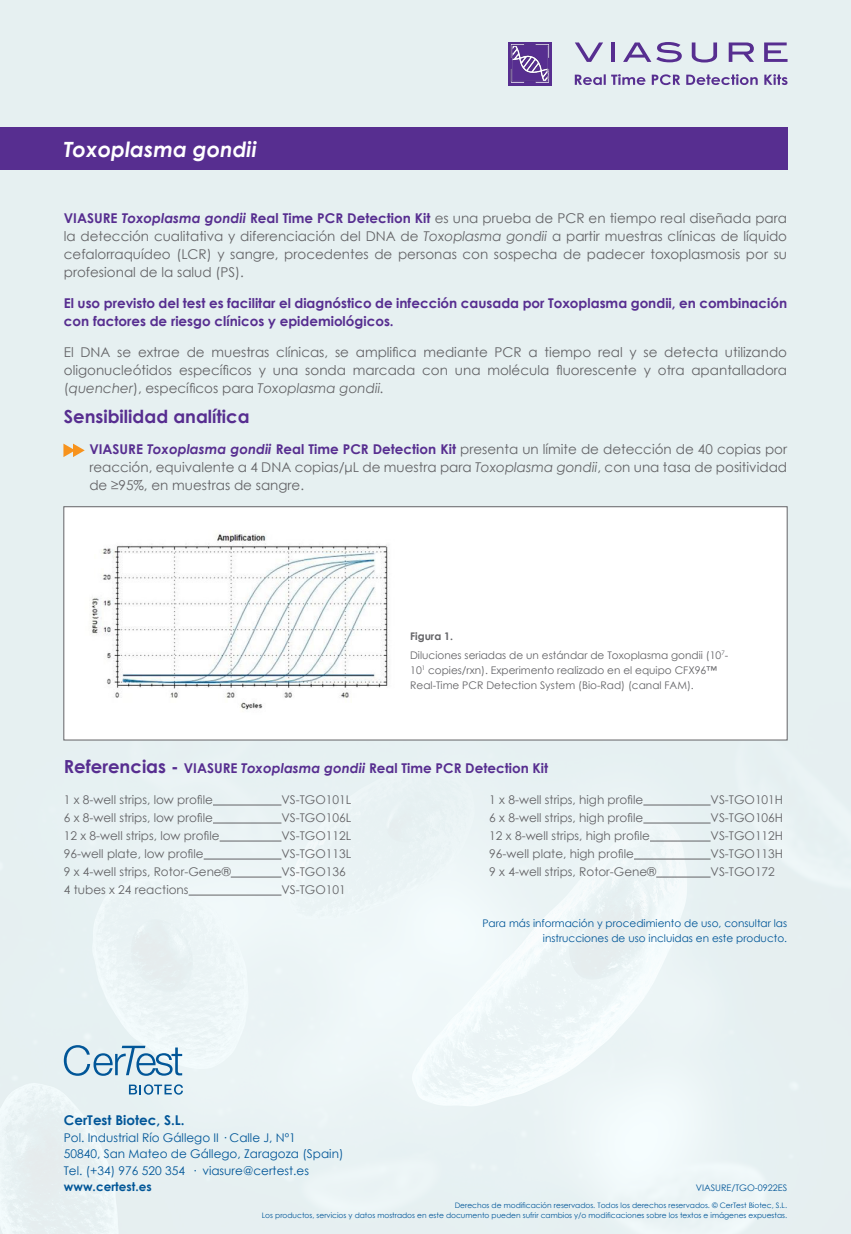
<style>
.page{position:relative;width:851px;height:1234px;background:#fff}
.page>*{position:absolute;margin:0;border:0;box-sizing:border-box;transform-origin:0 0}
.t1{font:italic 700 21px "Century Gothic";color:#fff}
.t2{font:700 18px "Century Gothic";color:#572e90}
.t3{font:13.5px/18px "Century Gothic";color:#636366;text-align:justify}
.t4{font:700 13.5px/18px "Century Gothic";color:#572e90}
.t5{font:700 13.5px "Century Gothic";color:#015698}
.t6{font:12px "Century Gothic";color:#636366}
.t7{font:12px "Century Gothic";color:#015698}
.t8{font:700 12px "Century Gothic";color:#015698}
.t9{font:10.5px/15px "Century Gothic";color:#636366}
.t10{font:10.5px/15px "Century Gothic";color:#015698;text-align:right}
.t11{font:700 10.5px "Century Gothic";color:#636366}
.t12{font:9px "Century Gothic";color:#015698}
.t13{font:7.5px "Century Gothic";color:#015698}
.s1{font-weight:700;color:#572e90}
.s2{font-weight:700;font-style:italic;color:#572e90}
.s3{font-style:italic}
.s4{font-size:18px}
</style>
<div class="page">
<img style="left:0;top:0;width:850px;height:1233px">
<svg style="left:129px;top:1084px;width:54px;height:10px"></svg>
<svg style="left:64px;top:1044px;width:118px;height:31px;background:#abc9db"></svg>
<hr style="left:213px;top:804px;width:68px;height:1px;background:#636366">
<hr style="left:643px;top:804px;width:67px;height:1px;background:#636366">
<hr style="left:213px;top:822px;width:68px;height:1px;background:#636366">
<hr style="left:643px;top:822px;width:67px;height:1px;background:#636366">
<hr style="left:219px;top:840px;width:62px;height:1px;background:#636366">
<hr style="left:650px;top:840px;width:60px;height:1px;background:#636366">
<hr style="left:204px;top:858px;width:77px;height:1px;background:#636366">
<hr style="left:634px;top:858px;width:76px;height:1px;background:#636366">
<hr style="left:231px;top:876px;width:50px;height:1px;background:#636366">
<hr style="left:656px;top:876px;width:54px;height:1px;background:#636366">
<hr style="left:188px;top:894px;width:93px;height:1px;background:#636366">
<div style="left:0;top:128px;width:787px;height:42px;background:#572e90"></div>
<svg style="left:574px;top:74px;width:213px;height:11px;background:#afa6cc"></svg>
<svg style="left:574px;top:42px;width:29px;height:20px"></svg>
<hr style="left:611px;top:42px;width:3px;height:20px;background:#572e90">
<svg style="left:623px;top:42px;width:58px;height:20px"></svg>
<svg style="left:691px;top:42px;width:26px;height:20px"></svg>
<svg style="left:728px;top:42px;width:26px;height:20px"></svg>
<svg style="left:764px;top:42px;width:23px;height:20px"></svg>
<div style="left:508px;top:42px;width:43px;height:43px;background:#572e90"></div>
<img style="left:510px;top:44px;width:40px;height:39px">
<div style="left:63px;top:506px;width:724px;height:234px;background:#fff;border:1px solid #636366"></div>
<img style="left:91px;top:531px;width:297px;height:179px">
<svg style="left:63px;top:443px;width:22px;height:14px"></svg>
<p class="t1" style="left:64px;top:133px;width:194px">Toxoplasma gondii</p>
<p class="t3" style="left:64px;top:209px;width:724px"><span class="s1">VIASURE</span> <span class="s2">Toxoplasma gondii</span> <span class="s1">Real Time PCR Detection Kit</span> es una prueba de PCR en tiempo real diseñada para la detección cualitativa y diferenciación del DNA de <span class="s3">Toxoplasma gondii</span> a partir muestras clínicas de líquido cefalorraquídeo (LCR) y sangre, procedentes de personas con sospecha de padecer toxoplasmosis por su profesional de la salud (PS).</p>
<p class="t4" style="left:64px;top:293px;width:724px">El uso previsto del test es facilitar el diagnóstico de infección causada por Toxoplasma gondii, en combinación con factores de riesgo clínicos y epidemiológicos.</p>
<p class="t3" style="left:64px;top:342px;width:724px">El DNA se extrae de muestras clínicas, se amplifica mediante PCR a tiempo real y se detecta utilizando oligonucleótidos específicos y una sonda marcada con una molécula fluorescente y otra apantalladora (<span class="s3">quencher</span>), específicos para <span class="s3">Toxoplasma gondii.</span></p>
<p class="t2" style="left:64px;top:403px;width:187px">Sensibilidad analítica</p>
<p class="t3" style="left:89px;top:440px;width:699px"><span class="s1">VIASURE</span> <span class="s2">Toxoplasma gondii</span> <span class="s1">Real Time PCR Detection Kit</span> presenta un límite de detección de 40 copias por reacción, equivalente a 4 DNA copias/μL de muestra para <span class="s3">Toxoplasma gondii</span>, con una tasa de positividad de ≥95%, en muestras de sangre.</p>
<p class="t11" style="left:410px;top:627px;width:44px">Figura 1.</p>
<p class="t9" style="left:410px;top:647px;width:319px">Diluciones seriadas de un estándar de Toxoplasma gondii (10<sup>7</sup>-<br>10<sup>1</sup> copies/rxn). Experimento realizado en el equipo CFX96™<br>Real-Time PCR Detection System (Bio-Rad) (canal FAM).</p>
<p class="t4" style="left:64px;top:758px;width:486px"><span class="s4">Referencias -</span> VIASURE <span class="s3">Toxoplasma gondii</span> Real Time PCR Detection Kit</p>
<p class="t6" style="left:64px;top:791px;width:151px">1 x 8-well strips, low profile</p>
<p class="t6" style="left:281px;top:791px;width:71px">VS-TGO101L</p>
<p class="t6" style="left:489px;top:791px;width:155px">1 x 8-well strips, high profile</p>
<p class="t6" style="left:710px;top:791px;width:74px">VS-TGO101H</p>
<p class="t6" style="left:64px;top:809px;width:151px">6 x 8-well strips, low profile</p>
<p class="t6" style="left:281px;top:809px;width:71px">VS-TGO106L</p>
<p class="t6" style="left:489px;top:809px;width:155px">6 x 8-well strips, high profile</p>
<p class="t6" style="left:710px;top:809px;width:74px">VS-TGO106H</p>
<p class="t6" style="left:64px;top:827px;width:157px">12 x 8-well strips, low profile</p>
<p class="t6" style="left:281px;top:827px;width:71px">VS-TGO112L</p>
<p class="t6" style="left:489px;top:827px;width:162px">12 x 8-well strips, high profile</p>
<p class="t6" style="left:710px;top:827px;width:74px">VS-TGO112H</p>
<p class="t6" style="left:64px;top:845px;width:141px">96-well plate, low profile</p>
<p class="t6" style="left:281px;top:845px;width:71px">VS-TGO113L</p>
<p class="t6" style="left:489px;top:845px;width:146px">96-well plate, high profile</p>
<p class="t6" style="left:710px;top:845px;width:74px">VS-TGO113H</p>
<p class="t6" style="left:64px;top:863px;width:168px">9 x 4-well strips, Rotor-Gene®</p>
<p class="t6" style="left:281px;top:863px;width:66px">VS-TGO136</p>
<p class="t6" style="left:489px;top:863px;width:168px">9 x 4-well strips, Rotor-Gene®</p>
<p class="t6" style="left:710px;top:863px;width:66px">VS-TGO172</p>
<p class="t6" style="left:64px;top:881px;width:126px">4 tubes x 24 reactions</p>
<p class="t6" style="left:281px;top:881px;width:66px">VS-TGO101</p>
<p class="t5" style="left:64px;top:1109px;width:122px">CerTest Biotec, S.L.</p>
<p class="t7" style="left:64px;top:1128px;width:233px">Pol. Industrial Río Gállego II · Calle J, Nº1</p>
<p class="t7" style="left:64px;top:1145px;width:281px">50840, San Mateo de Gállego, Zaragoza (Spain)</p>
<p class="t7" style="left:64px;top:1161px;width:247px">Tel. (+34) 976 520 354 · viasure@certest.es</p>
<p class="t8" style="left:64px;top:1177px;width:89px">www.certest.es</p>
<p class="t10" style="left:482px;top:915px;width:306px">Para más información y procedimiento de uso, consultar las instrucciones de uso incluidas en este producto.</p>
<p class="t12" style="left:695px;top:1181px;width:93px">VIASURE/TGO-0922ES</p>
<p class="t13" style="left:454px;top:1199px;width:334px">Derechos de modificación reservados. Todos los derechos reservados. © CerTest Biotec, S.L.</p>
<p class="t13" style="left:262px;top:1209px;width:527px">Los productos, servicios y datos mostrados en este documento pueden sufrir cambios y/o modificaciones sobre los textos e imágenes expuestas.</p>
</div>
